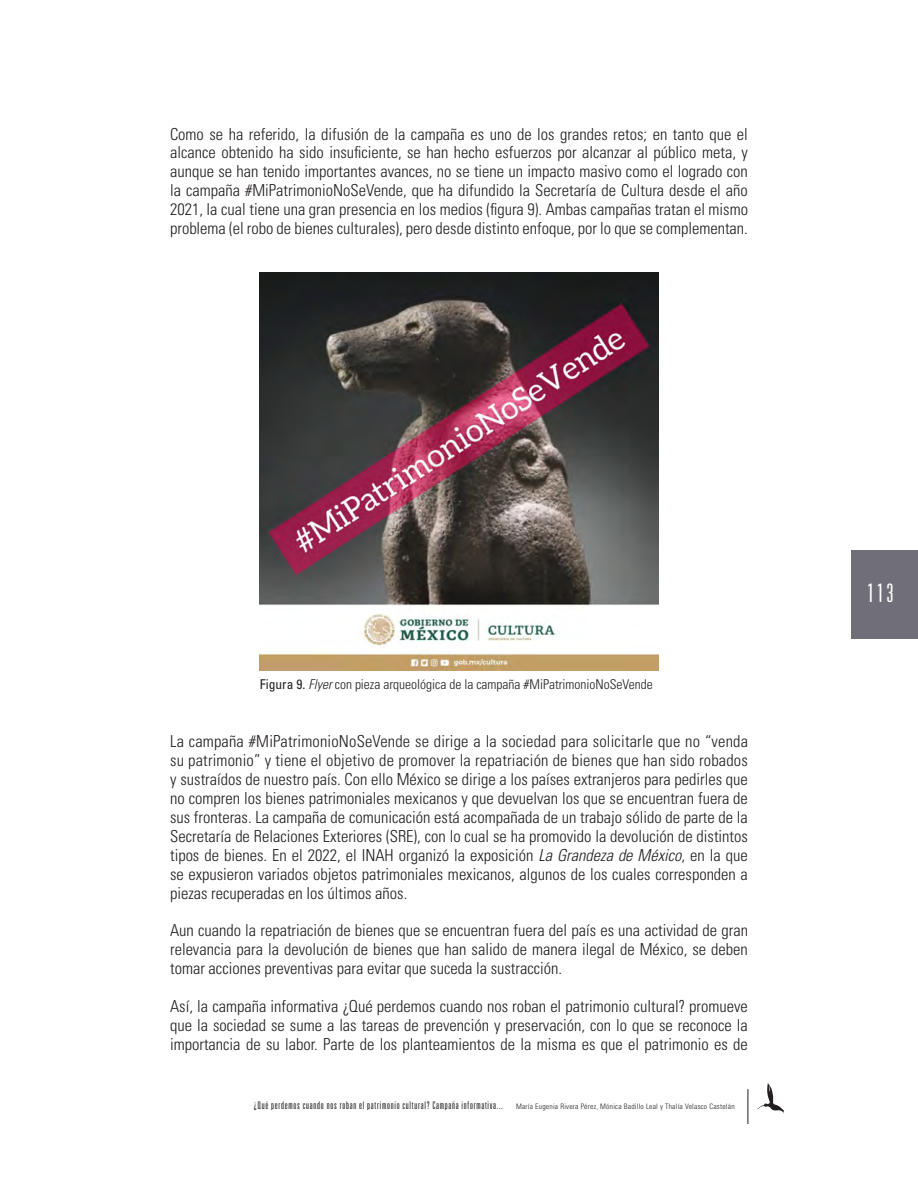
<style>
.page{position:relative;width:918px;height:1188px;background:#fff}
.page>*{position:absolute;margin:0;border:0;box-sizing:border-box;transform-origin:0 0}
.t1{font:300 ultra-condensed 25.5px "Univers LT Std";color:#fff}
.Normal_wrd_94{font:300 condensed 16.5px/19px "Univers LT Std";color:#231f20;text-align:justify}
.Normal_wrd_94-2{font:300 condensed 13.5px "Univers LT Std";color:#231f20}
.t2{font:300 ultra-condensed 10.5px "Univers LT Std";letter-spacing:.07em;color:#231f20}
.t3{font:300 condensed 7.5px "Univers LT Std";letter-spacing:.03em;color:#231f20}
.s1{font-weight:400}
.s2{font-style:italic}
</style>
<div class="page">
<hr style="left:748px;top:1089px;width:1px;height:35px;background:#231f20">
<div style="left:851px;top:550px;width:67px;height:88px;background:#706e79"></div>
<svg style="left:757px;top:1082px;width:27px;height:32px"></svg>
<img style="left:260px;top:272px;width:398px;height:399px">
<p class="Normal_wrd_94" style="left:170px;top:124px;width:579px">Como se ha referido, la difusión de la campaña es uno de los grandes retos; en tanto que el alcance obtenido ha sido insuficiente, se han hecho esfuerzos por alcanzar al público meta, y aunque se han tenido importantes avances, no se tiene un impacto masivo como el logrado con la campaña #MiPatrimonioNoSeVende, que ha difundido la Secretaría de Cultura desde el año 2021, la cual tiene una gran presencia en los medios (figura 9). Ambas campañas tratan el mismo problema (el robo de bienes culturales), pero desde distinto enfoque, por lo que se complementan.</p>
<p class="Normal_wrd_94-2" style="left:260px;top:677px;width:394px"><span class="s1">Figura 9.</span> <span class="s2">Flyer</span> con pieza arqueológica de la campaña #MiPatrimonioNoSeVende</p>
<p class="Normal_wrd_94" style="left:170px;top:731px;width:579px">La campaña #MiPatrimonioNoSeVende se dirige a la sociedad para solicitarle que no “venda su patrimonio” y tiene el objetivo de promover la repatriación de bienes que han sido robados y sustraídos de nuestro país. Con ello México se dirige a los países extranjeros para pedirles que no compren los bienes patrimoniales mexicanos y que devuelvan los que se encuentran fuera de sus fronteras. La campaña de comunicación está acompañada de un trabajo sólido de parte de la Secretaría de Relaciones Exteriores (SRE), con lo cual se ha promovido la devolución de distintos tipos de bienes. En el 2022, el INAH organizó la exposición <span class="s2">La Grandeza de México</span>, en la que se expusieron variados objetos patrimoniales mexicanos, algunos de los cuales corresponden a piezas recuperadas en los últimos años.</p>
<p class="Normal_wrd_94" style="left:170px;top:921px;width:579px">Aun cuando la repatriación de bienes que se encuentran fuera del país es una actividad de gran relevancia para la devolución de bienes que han salido de manera ilegal de México, se deben tomar acciones preventivas para evitar que suceda la sustracción.</p>
<p class="Normal_wrd_94" style="left:170px;top:997px;width:579px">Así, la campaña informativa ¿Qué perdemos cuando nos roban el patrimonio cultural? promueve que la sociedad se sume a las tareas de prevención y preservación, con lo que se reconoce la importancia de su labor. Parte de los planteamientos de la misma es que el patrimonio es de</p>
<p class="t2" style="left:254px;top:1100px;width:250px">¿Qué perdemos cuando nos roban el patrimonio cultural? Campaña informativa...</p>
<p class="t3" style="left:516px;top:1102px;width:220px">María Eugenia Rivera Pérez, Mónica Badillo Leal y Thalía Velasco Castelán</p>
<h1 class="t1" style="left:867px;top:579px;width:28px">113</h1>
</div>
